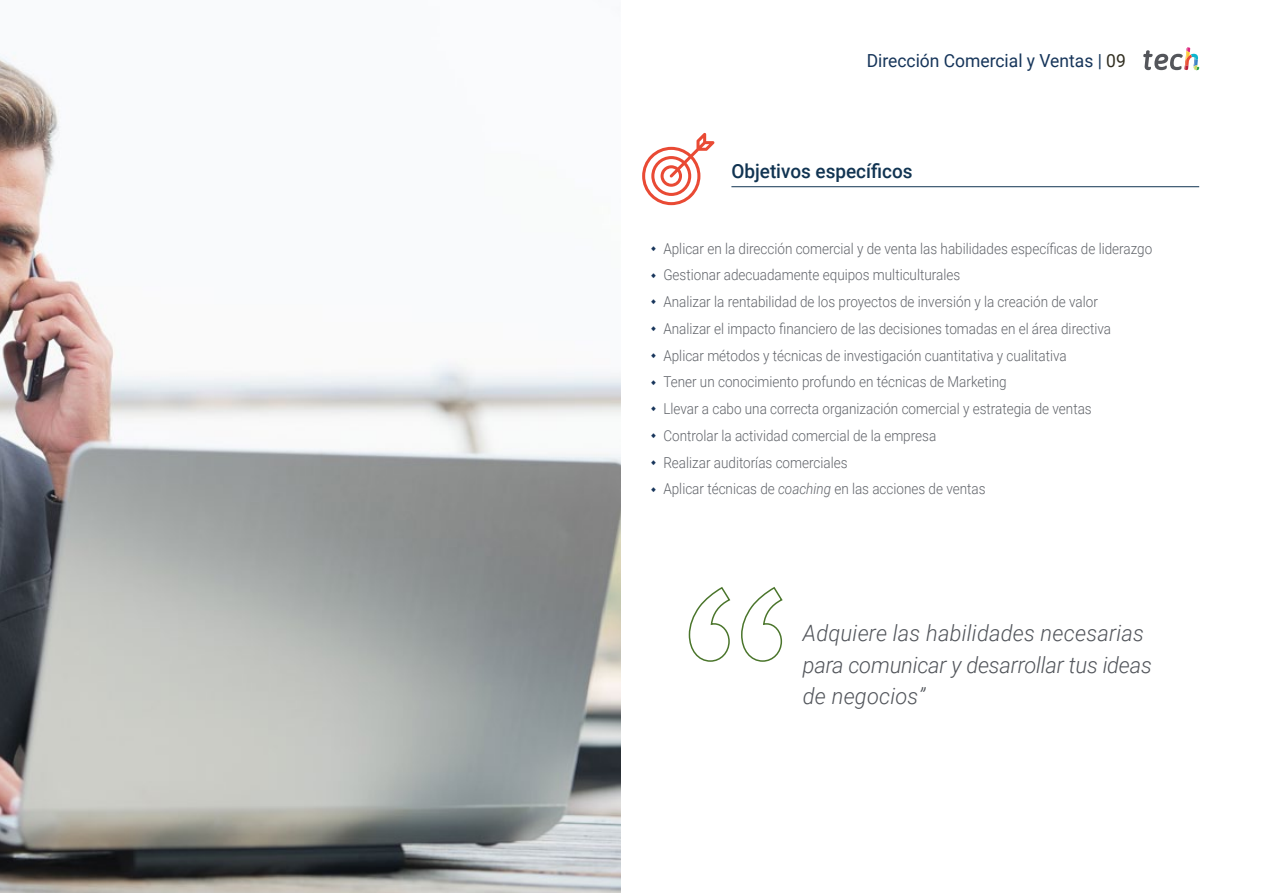
<style>
.page{position:relative;width:1263px;height:893px;background:#fff}
.page>*{position:absolute;margin:0;border:0;box-sizing:border-box;transform-origin:0 0}
.t1{font:italic 300 22.5px/31.5px "Roboto";letter-spacing:.01em;color:#52555b}
.t2{font:500 19.5px "Roboto";color:#113452}
.t3{font:18px "Roboto";color:#16355a}
.t4{font:300 15px/26.7px "Roboto";color:#61646a;scale:.9 1}
.s1{color:#153559}
.s2{color:#312e20}
.s3{font-style:italic}
</style>
<div class="page">
<img style="left:0;top:52px;width:621px;height:841px">
<svg style="left:1143px;top:47px;width:56px;height:24px"></svg>
<svg style="left:688px;top:587px;width:95px;height:75px"></svg>
<hr style="left:731px;top:186px;width:468px;height:1px;background:#113452">
<svg style="left:642px;top:133px;width:72px;height:72px"></svg>
<p class="t3" style="left:867px;top:48px;width:261px">Dirección Comercial y Ventas <span class="s1">|</span> <span class="s2">09</span></p>
<h2 class="t2" style="left:731px;top:158px;width:183px">Objetivos específicos</h2>
<p class="t4" style="left:663px;top:234px;width:545px">Aplicar en la dirección comercial y de venta las habilidades específicas de liderazgo Gestionar adecuadamente equipos multiculturales<br>Analizar la rentabilidad de los proyectos de inversión y la creación de valor<br>Analizar el impacto financiero de las decisiones tomadas en el área directiva Aplicar métodos y técnicas de investigación cuantitativa y cualitativa<br>Tener un conocimiento profundo en técnicas de Marketing<br>Llevar a cabo una correcta organización comercial y estrategia de ventas<br>Controlar la actividad comercial de la empresa<br>Realizar auditorías comerciales<br>Aplicar técnicas de <span class="s3">coaching</span> en las acciones de ventas</p>
<h1 class="t1" style="left:803px;top:617px;width:350px">Adquiere las habilidades necesarias para comunicar y desarrollar tus ideas de negocios”</h1>
</div>
